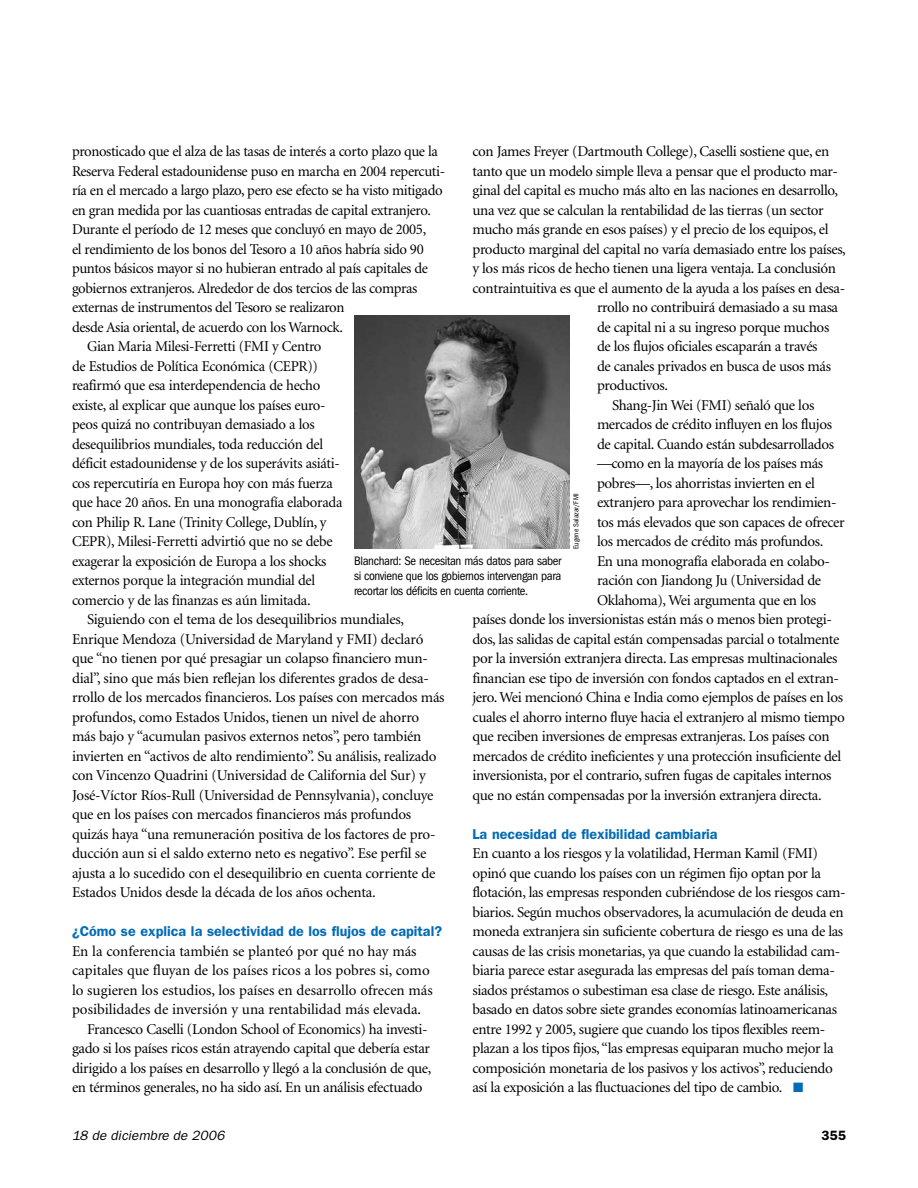
<style>
.page{position:relative;width:918px;height:1188px;background:#fff}
.page>*{position:absolute;margin:0;border:0;box-sizing:border-box;transform-origin:0 0}
.t1{font:15px/19.5px "Minion";letter-spacing:-.025em;color:#000}
.t2{font:15px "Minion";color:#000}
.t3{font:600 14.25px "Franklin Gothic";color:#046cb6}
.t4{font:italic 13.5px "Franklin Gothic";letter-spacing:.01em;color:#000}
.t5{font:600 13.5px "Franklin Gothic";color:#000}
.t6{font:condensed 12.75px/15px "Franklin Gothic";letter-spacing:-.025em;color:#000;text-align:justify}
.t7{font:condensed 7.5px "Franklin Gothic";color:#000}
.s1{color:#046cb6}
</style>
<div class="page">
<img style="left:354px;top:315px;width:216px;height:234px">
<p class="t1" style="left:72px;top:142px;width:367px">pronosticado que el alza de las tasas de interés a corto plazo que la</p>
<p class="t1" style="left:72px;top:162px;width:375px">Reserva Federal estadounidense puso en marcha en 2004 repercuti-</p>
<p class="t1" style="left:72px;top:181px;width:372px">ría en el mercado a largo plazo, pero ese efecto se ha visto mitigado</p>
<p class="t1" style="left:72px;top:201px;width:360px">en gran medida por las cuantiosas entradas de capital extranjero.</p>
<p class="t1" style="left:72px;top:220px;width:356px">Durante el período de 12 meses que concluyó en mayo de 2005,</p>
<p class="t1" style="left:72px;top:240px;width:353px">el rendimiento de los bonos del Tesoro a 10 años habría sido 90</p>
<p class="t1" style="left:72px;top:259px;width:357px">puntos básicos mayor si no hubieran entrado al país capitales de</p>
<p class="t1" style="left:72px;top:279px;width:347px">gobiernos extranjeros. Alrededor de dos tercios de las compras</p>
<p class="t1" style="left:72px;top:298px;width:274px">externas de instrumentos del Tesoro se realizaron</p>
<p class="t1" style="left:72px;top:318px;width:270px">desde Asia oriental, de acuerdo con los Warnock.-</p>
<p class="t1" style="left:87px;top:337px;width:236px">Gian Maria Milesi-Ferretti (FMI y Centro</p>
<p class="t1" style="left:72px;top:357px;width:248px">de Estudios de Política Económica (CEPR))</p>
<p class="t1" style="left:72px;top:376px;width:250px">reafirmó que esa interdependencia de hecho</p>
<p class="t1" style="left:72px;top:396px;width:255px">existe, al explicar que aunque los países euro-</p>
<p class="t1" style="left:72px;top:415px;width:244px">peos quizá no contribuyan demasiado a los</p>
<p class="t1" style="left:72px;top:435px;width:253px">desequilibrios mundiales, toda reducción del</p>
<p class="t1" style="left:72px;top:454px;width:269px">déficit estadounidense y de los superávits asiáti-</p>
<p class="t1" style="left:72px;top:474px;width:262px">cos repercutiría en Europa hoy con más fuerza</p>
<p class="t1" style="left:72px;top:493px;width:272px">que hace 20 años. En una monografía elaborada</p>
<p class="t1" style="left:72px;top:513px;width:256px">con Philip R. Lane (Trinity College, Dublín, y</p>
<p class="t1" style="left:72px;top:532px;width:262px">CEPR), Milesi-Ferretti advirtió que no se debe</p>
<p class="t1" style="left:72px;top:552px;width:256px">exagerar la exposición de Europa a los shocks</p>
<p class="t1" style="left:72px;top:571px;width:245px">externos porque la integración mundial del</p>
<p class="t1" style="left:72px;top:591px;width:237px">comercio y de las finanzas es aún limitada.-</p>
<p class="t1" style="left:87px;top:610px;width:319px">Siguiendo con el tema de los desequilibrios mundiales,</p>
<p class="t1" style="left:72px;top:630px;width:353px">Enrique Mendoza (Universidad de Maryland y FMI) declaró</p>
<p class="t1" style="left:72px;top:649px;width:357px">que “no tienen por qué presagiar un colapso financiero mun-</p>
<p class="t1" style="left:72px;top:669px;width:358px">dial”, sino que más bien reflejan los diferentes grados de desa-</p>
<p class="t1" style="left:72px;top:688px;width:374px">rrollo de los mercados financieros. Los países con mercados más</p>
<p class="t1" style="left:72px;top:708px;width:349px">profundos, como Estados Unidos, tienen un nivel de ahorro</p>
<p class="t1" style="left:72px;top:727px;width:351px">más bajo y “acumulan pasivos externos netos”, pero también</p>
<p class="t1" style="left:72px;top:747px;width:366px">invierten en “activos de alto rendimiento”. Su análisis, realizado</p>
<p class="t1" style="left:72px;top:766px;width:355px">con Vincenzo Quadrini (Universidad de California del Sur) y</p>
<p class="t1" style="left:72px;top:786px;width:363px">José-Víctor Ríos-Rull (Universidad de Pennsylvania), concluye</p>
<p class="t1" style="left:72px;top:805px;width:341px">que en los países con mercados financieros más profundos</p>
<p class="t1" style="left:72px;top:825px;width:365px">quizás haya “una remuneración positiva de los factores de pro-</p>
<p class="t1" style="left:72px;top:844px;width:356px">ducción aun si el saldo externo neto es negativo”. Ese perfil se</p>
<p class="t1" style="left:72px;top:864px;width:365px">ajusta a lo sucedido con el desequilibrio en cuenta corriente de</p>
<p class="t1" style="left:72px;top:883px;width:303px">Estados Unidos desde la década de los años ochenta.-</p>
<p class="t3" style="left:72px;top:923px;width:372px">¿Cómo se explica la selectividad de los flujos de capital?</p>
<p class="t2" style="left:72px;top:943px;width:346px">En la conferencia también se planteó por qué no hay más</p>
<p class="t2" style="left:72px;top:963px;width:359px">capitales que fluyan de los países ricos a los pobres si, como</p>
<p class="t2" style="left:72px;top:982px;width:362px">lo sugieren los estudios, los países en desarrollo ofrecen más</p>
<p class="t2" style="left:72px;top:1002px;width:348px">posibilidades de inversión y una rentabilidad más elevada.-</p>
<p class="t1" style="left:87px;top:1020px;width:342px">Francesco Caselli (London School of Economics) ha investi-</p>
<p class="t1" style="left:72px;top:1039px;width:360px">gado si los países ricos están atrayendo capital que debería estar</p>
<p class="t1" style="left:72px;top:1059px;width:361px">dirigido a los países en desarrollo y llegó a la conclusión de que,</p>
<p class="t1" style="left:72px;top:1078px;width:352px">en términos generales, no ha sido así. En un análisis efectuado</p>
<p class="t1" style="left:472px;top:142px;width:358px">con James Freyer (Dartmouth College), Caselli sostiene que, en</p>
<p class="t1" style="left:472px;top:162px;width:367px">tanto que un modelo simple lleva a pensar que el producto mar-</p>
<p class="t1" style="left:472px;top:181px;width:367px">ginal del capital es mucho más alto en las naciones en desarrollo,</p>
<p class="t1" style="left:472px;top:201px;width:353px">una vez que se calculan la rentabilidad de las tierras (un sector</p>
<p class="t1" style="left:472px;top:220px;width:358px">mucho más grande en esos países) y el precio de los equipos, el</p>
<p class="t1" style="left:472px;top:240px;width:375px">producto marginal del capital no varía demasiado entre los países,</p>
<p class="t1" style="left:472px;top:259px;width:365px">y los más ricos de hecho tienen una ligera ventaja. La conclusión</p>
<p class="t1" style="left:472px;top:279px;width:374px">contraintuitiva es que el aumento de la ayuda a los países en desa-</p>
<p class="t1" style="left:597px;top:298px;width:243px">rrollo no contribuirá demasiado a su masa</p>
<p class="t1" style="left:597px;top:318px;width:234px">de capital ni a su ingreso porque muchos</p>
<p class="t1" style="left:597px;top:337px;width:222px">de los flujos oficiales escaparán a través</p>
<p class="t1" style="left:597px;top:357px;width:236px">de canales privados en busca de usos más</p>
<p class="t1" style="left:597px;top:376px;width:70px">productivos.-</p>
<p class="t1" style="left:612px;top:396px;width:204px">Shang-Jin Wei (FMI) señaló que los</p>
<p class="t1" style="left:597px;top:415px;width:237px">mercados de crédito influyen en los flujos</p>
<p class="t1" style="left:597px;top:435px;width:239px">de capital. Cuando están subdesarrollados</p>
<p class="t1" style="left:597px;top:454px;width:228px">—como en la mayoría de los países más</p>
<p class="t1" style="left:597px;top:474px;width:219px">pobres—, los ahorristas invierten en el</p>
<p class="t1" style="left:597px;top:493px;width:241px">extranjero para aprovechar los rendimien-</p>
<p class="t1" style="left:597px;top:513px;width:249px">tos más elevados que son capaces de ofrecer</p>
<p class="t1" style="left:597px;top:532px;width:228px">los mercados de crédito más profundos.</p>
<p class="t1" style="left:597px;top:552px;width:234px">En una monografía elaborada en colabo-</p>
<p class="t1" style="left:597px;top:571px;width:226px">ración con Jiandong Ju (Universidad de</p>
<p class="t1" style="left:597px;top:591px;width:221px">Oklahoma), Wei argumenta que en los</p>
<p class="t1" style="left:472px;top:610px;width:361px">países donde los inversionistas están más o menos bien protegi-</p>
<p class="t1" style="left:472px;top:630px;width:368px">dos, las salidas de capital están compensadas parcial o totalmente</p>
<p class="t1" style="left:472px;top:649px;width:367px">por la inversión extranjera directa. Las empresas multinacionales</p>
<p class="t1" style="left:472px;top:669px;width:368px">financian ese tipo de inversión con fondos captados en el extran-</p>
<p class="t1" style="left:472px;top:688px;width:372px">jero. Wei mencionó China e India como ejemplos de países en los</p>
<p class="t1" style="left:472px;top:708px;width:374px">cuales el ahorro interno fluye hacia el extranjero al mismo tiempo</p>
<p class="t1" style="left:472px;top:727px;width:359px">que reciben inversiones de empresas extranjeras. Los países con</p>
<p class="t1" style="left:472px;top:747px;width:370px">mercados de crédito ineficientes y una protección insuficiente del</p>
<p class="t1" style="left:472px;top:766px;width:361px">inversionista, por el contrario, sufren fugas de capitales internos</p>
<p class="t1" style="left:472px;top:786px;width:348px">que no están compensadas por la inversión extranjera directa.-</p>
<p class="t3" style="left:472px;top:825px;width:247px">La necesidad de flexibilidad cambiaria</p>
<p class="t1" style="left:472px;top:844px;width:375px">En cuanto a los riesgos y la volatilidad, Herman Kamil (FMI) opinó que cuando los países con un régimen fijo optan por la flotación, las empresas responden cubriéndose de los riesgos cam&shy;biarios. Según muchos observadores, la acumulación de deuda en moneda extranjera sin suficiente cobertura de riesgo es una de las causas de las crisis monetarias, ya que cuando la estabilidad cam&shy;biaria parece estar asegurada las empresas del país toman dema&shy;siados préstamos o subestiman esa clase de riesgo. Este análisis, basado en datos sobre siete grandes economías latinoamericanas entre 1992 y 2005, sugiere que cuando los tipos flexibles reem&shy;plazan a los tipos fijos, “las empresas equiparan mucho mejor la composición monetaria de los pasivos y los activos”, reduciendo así la exposición a las fluctuaciones del tipo de cambio. <span class="s1">■</span></p>
<p class="t7" style="left:572px;top:549px;width:57px;rotate:-90deg">Eugene Salazar/FMI</p>
<p class="t6" style="left:354px;top:553px;width:209px">Blanchard: Se necesitan más datos para saber si conviene que los gobiernos intervengan para recortar los déficits en cuenta corriente.</p>
<p class="t4" style="left:72px;top:1127px;width:154px">18 de diciembre de 2006</p>
<p class="t5" style="left:821px;top:1127px;width:26px">355</p>
</div>
